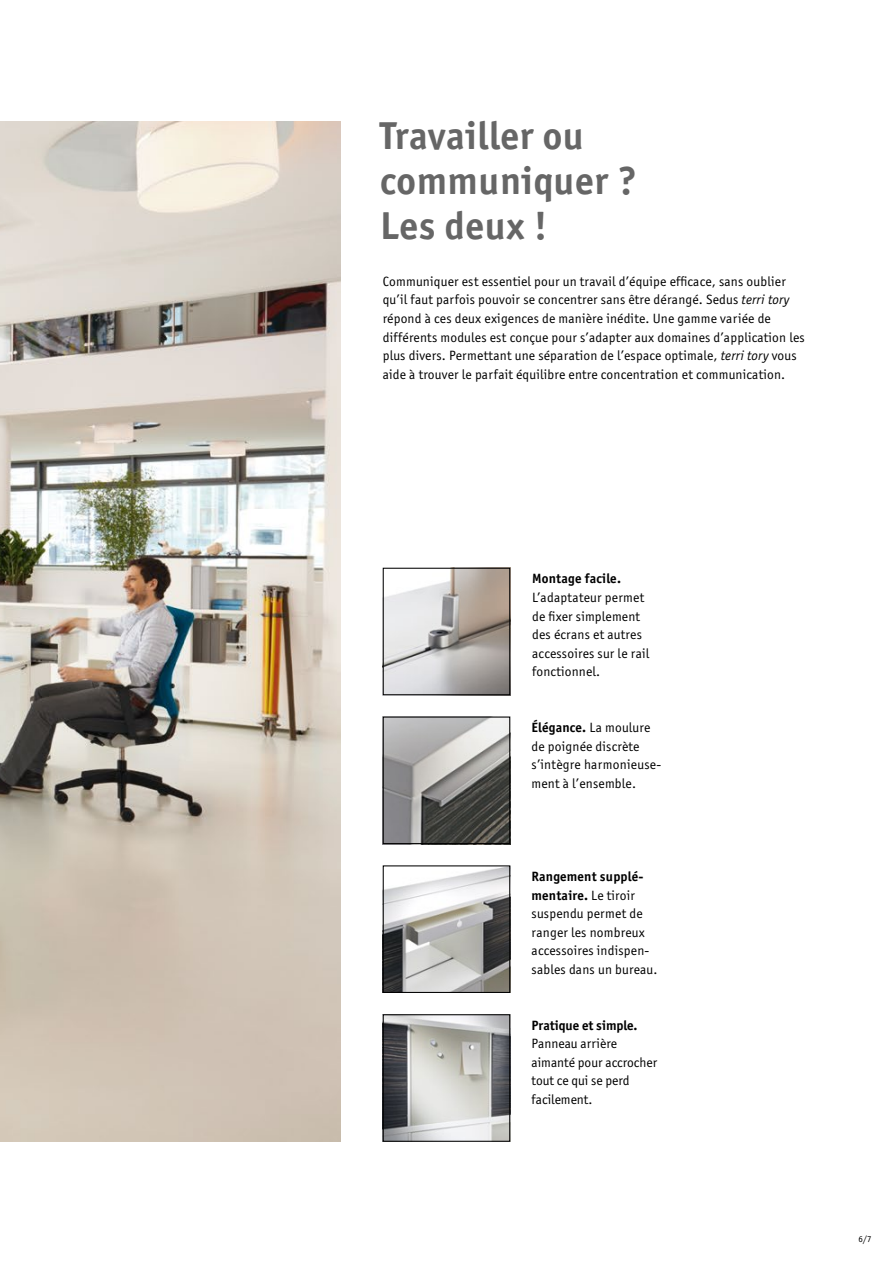
<style>
.page{position:relative;width:893px;height:1263px;background:#fff}
.page>*{position:absolute;margin:0;border:0;box-sizing:border-box;transform-origin:0 0}
.Headline_26pt{font:700 39px/45px "Officina San Itc T";letter-spacing:.015em;color:#666}
.Copy_12pt{font:13.5px/18.6px "Officina San Itc T";letter-spacing:.015em;color:#000}
.t1{font:9px "Officina San Itc T";color:#000}
.s1{font-style:italic}
.s2{font-weight:700}
</style>
<div class="page">
<img style="left:0;top:121px;width:340px;height:1021px">
<img style="left:385px;top:1016px;width:123px;height:124px">
<div style="left:383px;top:1014px;width:127px;height:128px;border:1px solid #000"></div>
<img style="left:385px;top:718px;width:123px;height:124px">
<div style="left:383px;top:716px;width:127px;height:128px;border:1px solid #000"></div>
<img style="left:385px;top:867px;width:123px;height:124px">
<div style="left:383px;top:865px;width:127px;height:128px;border:1px solid #000"></div>
<img style="left:385px;top:570px;width:123px;height:123px">
<div style="left:383px;top:568px;width:127px;height:127px;border:1px solid #000"></div>
<p class="Headline_26pt" style="left:380px;top:113px;width:258px">Travailler ou communiquer ?<br>Les deux !</p>
<p class="Copy_12pt" style="left:383px;top:272px;width:424px">Communiquer est essentiel pour un travail d’équipe efficace, sans oublier qu’il faut parfois pouvoir se concentrer sans être dérangé. Sedus <span class="s1">terri tory </span>répond à ces deux exigences de manière inédite. Une gamme variée de différents modules est conçue pour s’adapter aux domaines d’application les plus divers. Permettant une séparation de l’espace optimale, <span class="s1">terri tory</span> vous aide à trouver le parfait équilibre entre concentration et communication.</p>
<p class="Copy_12pt" style="left:532px;top:569px;width:119px"><span class="s2">Montage facile.<br></span>L’adaptateur permet de fixer simplement des écrans et autres accessoires sur le rail fonctionnel.</p>
<p class="Copy_12pt" style="left:532px;top:718px;width:131px"><span class="s2">Élégance.</span> La moulure de poignée discrète s’intègre harmonieuse&shy;ment à l’ensemble.</p>
<p class="Copy_12pt" style="left:532px;top:867px;width:127px"><span class="s2">Rangement supplé&shy;mentaire.</span> Le tiroir suspendu permet de ranger les nombreux accessoires indispen&shy;sables dans un bureau.</p>
<p class="Copy_12pt" style="left:532px;top:1016px;width:127px"><span class="s2">Pratique et simple.<br></span>Panneau arrière aimanté pour accrocher tout ce qui se perd facilement.</p>
<p class="t1" style="left:858px;top:1233px;width:15px">6/7</p>
</div>
